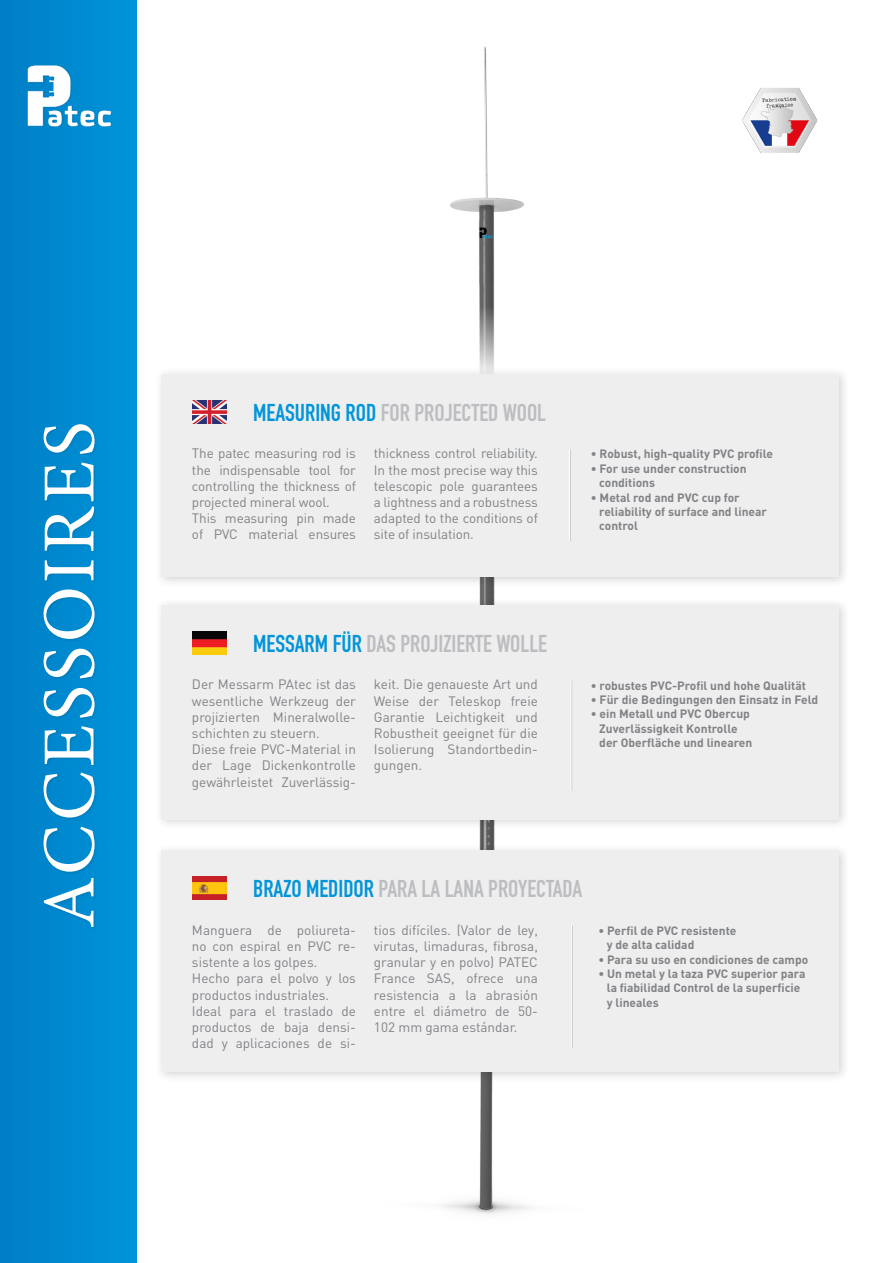
<style>
.page{position:relative;width:893px;height:1263px;background:#fff}
.page>*{position:absolute;margin:0;border:0;box-sizing:border-box;transform-origin:0 0}
.t1{font:75px "Minion Pro";letter-spacing:.05em;color:#fff}
.t2{font:24px "DIN Engschrift Std";color:#bcbdc0}
.t3{font:13.5px/16.2px "DIN";color:#808285;text-align:justify}
.t4{font:700 12px/14.4px "DIN";color:#808285}
.s1{color:#0095d9}
</style>
<div class="page">
<div style="left:0;top:0;width:136px;height:1263px;background:#0089cf"></div>
<div style="left:44px;top:424px;width:54px;height:507px;background:#231f20;opacity:.1"></div>
<img style="left:27px;top:65px;width:85px;height:62px">
<img style="left:441px;top:46px;width:90px;height:1168px">
<div style="left:156px;top:306px;width:683px;height:73px;background:#fff"></div>
<img style="left:742px;top:88px;width:75px;height:65px">
<div style="left:155px;top:367px;width:695px;height:221px;background:#231f20;opacity:.2"></div>
<div style="left:162px;top:374px;width:677px;height:203px;background:#eeeeef"></div>
<div style="left:155px;top:598px;width:695px;height:232px;background:#231f20;opacity:.2"></div>
<div style="left:162px;top:605px;width:677px;height:214px;background:#eeeeef"></div>
<div style="left:155px;top:843px;width:695px;height:240px;background:#231f20;opacity:.2"></div>
<div style="left:162px;top:850px;width:677px;height:221px;background:#eeeeef"></div>
<img style="left:192px;top:400px;width:34px;height:23px">
<img style="left:192px;top:632px;width:34px;height:22px">
<img style="left:192px;top:877px;width:34px;height:22px">
<hr style="left:570px;top:449px;width:1px;height:92px;background:#bcbdc0">
<hr style="left:569px;top:449px;width:1px;height:92px;background:#fff">
<hr style="left:571px;top:680px;width:1px;height:111px;background:#fff">
<hr style="left:572px;top:926px;width:1px;height:121px;background:#bcbdc0">
<hr style="left:571px;top:926px;width:1px;height:121px;background:#fff">
<h1 class="t1" style="left:19px;top:928px;width:508px;rotate:-90deg">ACCESSOIRES</h1>
<p class="t2" style="left:253px;top:398px;width:295px"><span class="s1">MEASURING ROD</span> FOR PROJECTED WOOL</p>
<p class="t3" style="left:192px;top:445px;width:165px">The patec measuring rod is the indispensable tool for controlling the thickness of projected mineral wool.</p>
<p class="t3" style="left:192px;top:510px;width:165px">This measuring pin made of PVC material ensures</p>
<p class="t3" style="left:374px;top:445px;width:165px">thickness control reliability.<br>In the most precise way this telescopic pole guarantees a lightness and a robustness adapted to the conditions of site of insulation.</p>
<p class="t4" style="left:591px;top:446px;width:184px">• Robust, high-quality PVC profile</p>
<p class="t4" style="left:591px;top:461px;width:157px">• For use under construction</p>
<p class="t4" style="left:599px;top:475px;width:57px">conditions</p>
<p class="t4" style="left:599px;top:489px;width:169px;text-indent:-8px">• Metal rod and PVC cup for reliability of surface and linear control</p>
<p class="t2" style="left:253px;top:629px;width:295px"><span class="s1">MESSARM FÜR</span> DAS PROJIZIERTE WOLLE</p>
<p class="t3" style="left:192px;top:676px;width:165px">Der Messarm PAtec ist das wesentliche Werkzeug der projizierten Mineralwolle&shy;schichten zu steuern.</p>
<p class="t3" style="left:192px;top:741px;width:165px">Diese freie PVC-Material in der Lage Dickenkontrolle gewährleistet Zuverlässig-</p>
<p class="t3" style="left:374px;top:676px;width:165px">keit. Die genaueste Art und Weise der Teleskop freie Garantie Leichtigkeit und Robustheit geeignet für die Isolierung Standortbedin&shy;gungen.</p>
<p class="t4" style="left:591px;top:677px;width:217px">• robustes PVC-Profil und hohe Qualität</p>
<p class="t4" style="left:591px;top:692px;width:229px">• Für die Bedingungen den Einsatz in Feld</p>
<p class="t4" style="left:599px;top:706px;width:155px;text-indent:-8px">• ein Metall und PVC Obercup<br>Zuverlässigkeit Kontrolle der Oberfläche und linearen</p>
<p class="t2" style="left:253px;top:875px;width:330px"><span class="s1">BRAZO MEDIDOR</span> PARA LA LANA PROYECTADA</p>
<p class="t3" style="left:192px;top:921px;width:165px">Manguera de poliureta&shy;no con espiral en PVC re&shy;sistente a los golpes.</p>
<p class="t3" style="left:192px;top:970px;width:165px">Hecho para el polvo y los productos industriales.</p>
<p class="t3" style="left:192px;top:1002px;width:165px">Ideal para el traslado de productos de baja densi&shy;dad y aplicaciones de si-</p>
<p class="t3" style="left:374px;top:921px;width:165px">tios difíciles. (Valor de ley, virutas, limaduras, fibrosa, granular y en polvo) PATEC France SAS, ofrece una resistencia a la abrasión entre el diámetro de 50- 102 mm gama estándar.</p>
<p class="t4" style="left:607px;top:923px;width:131px;text-indent:-8px">• Perfil de PVC resistente y de alta calidad</p>
<p class="t4" style="left:598px;top:951px;width:211px">• Para su uso en condiciones de campo</p>
<p class="t4" style="left:607px;top:966px;width:200px;text-indent:-8px">• Un metal y la taza PVC superior para la fiabilidad Control de la superficie y lineales</p>
</div>
